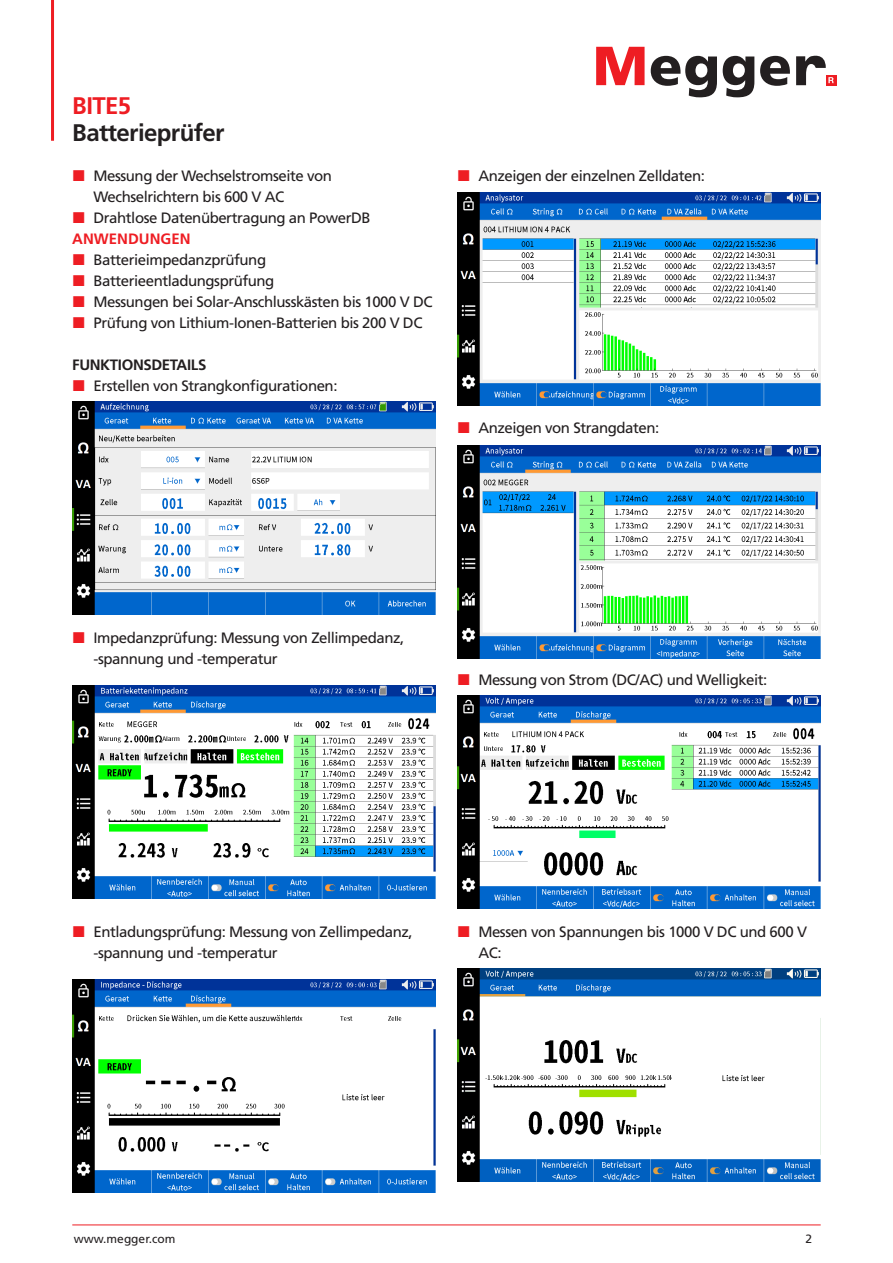
<style>
.page{position:relative;width:893px;height:1263px;background:#fff}
.page>*{position:absolute;margin:0;border:0;box-sizing:border-box;transform-origin:0 0}
.Product_Description{font:700 24px "Frutiger LT Pro";letter-spacing:-.025em;color:#231f20}
.Product_Name{font:700 24px "Frutiger LT Pro";letter-spacing:-.025em;color:#ee1d23}
.t1{font:15px/21px "Frutiger LT Pro";letter-spacing:-.03em;color:#231f20}
.Body_Subhead{font:700 15px "Frutiger LT Pro";letter-spacing:-.025em;color:#231f20}
.Body_Header{font:700 15px "Frutiger LT Pro";color:#ee1d23}
.t2{font:12px "Frutiger LT Pro";color:#231f20}
</style>
<div class="page">
<hr style="left:72px;top:1225px;width:749px;height:1px;background:#ee1d23">
<hr style="left:51px;top:0;width:3px;height:141px;background:#ee1d23">
<svg style="left:596px;top:47px;width:49px;height:38px"></svg>
<svg style="left:651px;top:56px;width:66px;height:41px"></svg>
<svg style="left:723px;top:56px;width:31px;height:41px"></svg>
<svg style="left:760px;top:56px;width:30px;height:30px"></svg>
<div style="left:826px;top:75px;width:10px;height:10px;background:#ee1d23"></div>
<svg style="left:796px;top:55px;width:38px;height:30px"></svg>
<img style="left:72px;top:401px;width:364px;height:213px">
<img style="left:72px;top:685px;width:364px;height:213px">
<img style="left:72px;top:979px;width:364px;height:213px">
<img style="left:457px;top:192px;width:364px;height:213px">
<img style="left:457px;top:445px;width:364px;height:213px">
<img style="left:457px;top:695px;width:364px;height:213px">
<img style="left:457px;top:968px;width:364px;height:213px">
<p class="Product_Name" style="left:72px;top:91px;width:60px">BITE5</p>
<p class="Product_Description" style="left:72px;top:118px;width:154px">Batterieprüfer</p>
<p class="t1" style="left:94px;top:166px;width:240px">Messung der Wechselstromseite von<br>Wechselrichtern bis 600 V AC</p>
<p class="t1" style="left:94px;top:208px;width:279px">Drahtlose Datenübertragung an PowerDB</p>
<p class="Body_Header" style="left:72px;top:230px;width:120px">ANWENDUNGEN</p>
<p class="t1" style="left:94px;top:250px;width:174px">Batterieimpedanzprüfung</p>
<p class="t1" style="left:94px;top:271px;width:182px">Batterieentladungsprüfung</p>
<p class="t1" style="left:94px;top:292px;width:341px">Messungen bei Solar-Anschlusskästen bis 1000 V DC</p>
<p class="t1" style="left:94px;top:313px;width:330px">Prüfung von Lithium-Ionen-Batterien bis 200 V DC</p>
<p class="Body_Subhead" style="left:72px;top:356px;width:136px">FUNKTIONSDETAILS</p>
<p class="t1" style="left:94px;top:376px;width:245px">Erstellen von Strangkonfigurationen:</p>
<p class="t1" style="left:478px;top:166px;width:228px">Anzeigen der einzelnen Zelldaten:</p>
<p class="t1" style="left:478px;top:418px;width:182px">Anzeigen von Strangdaten:</p>
<p class="t1" style="left:94px;top:628px;width:312px">Impedanzprüfung: Messung von Zellimpedanz, -spannung und -temperatur</p>
<p class="t1" style="left:478px;top:670px;width:291px">Messung von Strom (DC/AC) und Welligkeit:</p>
<p class="t1" style="left:94px;top:922px;width:321px">Entladungsprüfung: Messung von Zellimpedanz, -spannung und -temperatur</p>
<p class="t1" style="left:478px;top:922px;width:330px">Messen von Spannungen bis 1000 V DC und 600 V<br>AC:</p>
<p class="t2" style="left:74px;top:1231px;width:103px">www.megger.com</p>
<p class="t2" style="left:805px;top:1231px;width:8px">2</p>
</div>
